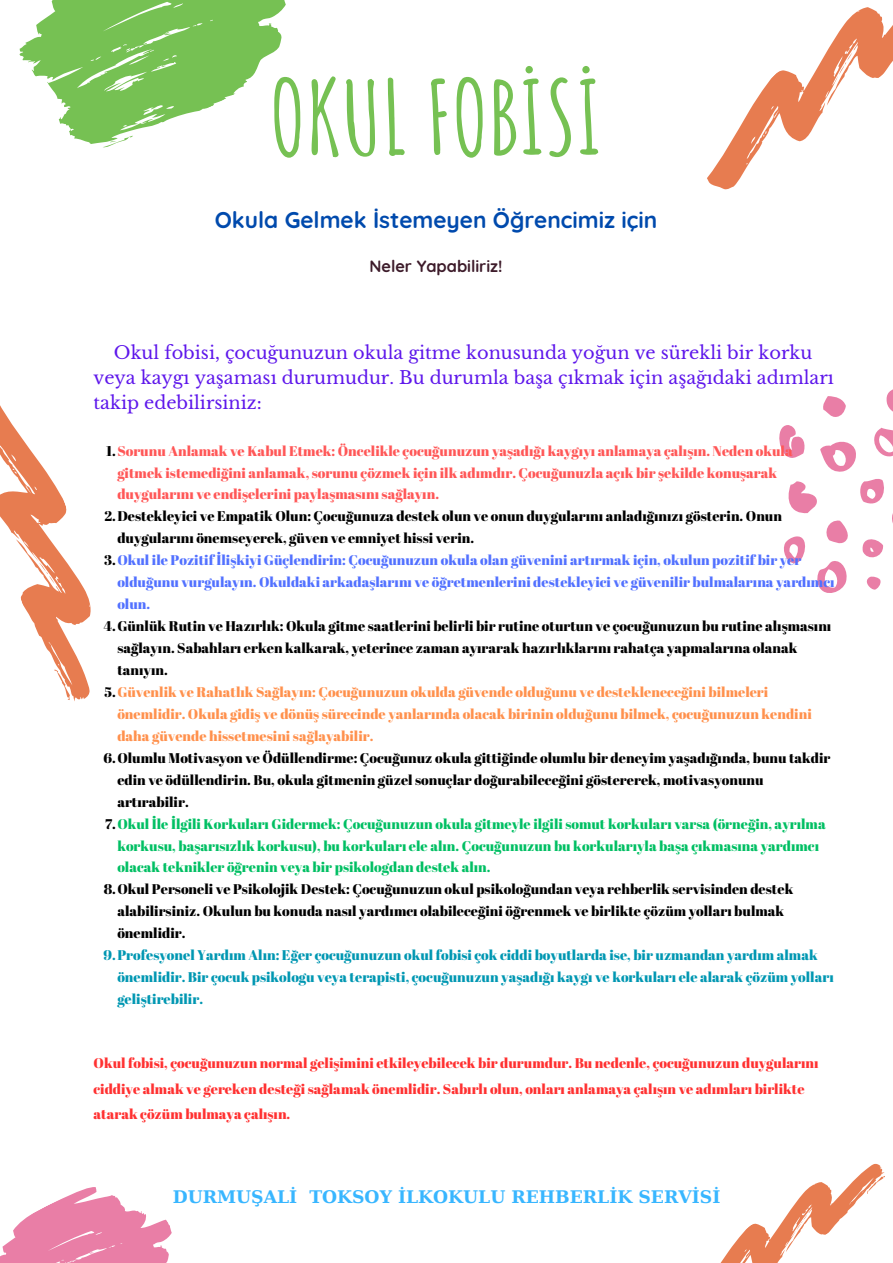
<style>
.page{position:relative;width:893px;height:1263px;background:#fff}
.page>*{position:absolute;margin:0;border:0;box-sizing:border-box;transform-origin:0 0}
.t1{font:700 100.73px "Amatic SC";color:#76c153}
.t2{font:700 22.65px "Quicksand";color:#004aad}
.t3{font:17.77px/24.8px "Libre Baskerville";color:#5e17eb}
.t4{font:700 17.25px "DejaVu Serif";color:#38b6ff}
.t5{font:700 16.35px "Quicksand";color:#3d1b2a}
.t6{font:14.02px/21.9px "Abril Fatface";color:#000}
.t7{font:14.02px/21.9px "Abril Fatface";color:#00bf63}
.t8{font:14.02px/21.9px "Abril Fatface";color:#ff5757}
.t9{font:14.02px/25.3px "Abril Fatface";color:#ff3131}
.t10{font:14.02px/21.9px "Abril Fatface";color:#ff914d}
.t11{font:14.02px/21.9px "Abril Fatface";color:#0097b2}
.t12{font:14.02px/21.9px "Abril Fatface";color:#5271ff}
.s1{color:#000}
</style>
<div class="page">
<svg style="left:0;top:405px;width:91px;height:296px"></svg>
<svg style="left:19px;top:0;width:267px;height:144px;fill:#76c153"></svg>
<svg style="left:103px;top:134px;width:31px;height:14px"></svg>
<svg style="left:886px;top:389px;width:7px;height:23px"></svg>
<svg style="left:823px;top:396px;width:23px;height:21px"></svg>
<svg style="left:779px;top:425px;width:114px;height:168px"></svg>
<svg style="left:0;top:1187px;width:172px;height:76px"></svg>
<svg style="left:720px;top:1163px;width:165px;height:100px"></svg>
<svg style="left:707px;top:7px;width:186px;height:183px"></svg>
<p class="t1" style="left:270px;top:53px;width:334px">OKUL FOBİSİ</p>
<p class="t2" style="left:215px;top:206px;width:444px">Okula Gelmek İstemeyen Öğrencimiz için</p>
<p class="t5" style="left:369px;top:256px;width:134px">Neler Yapabiliriz!</p>
<h1 class="t3" style="left:93px;top:341px;width:742px;text-indent:20px">Okul fobisi, çocuğunuzun okula gitme konusunda yoğun ve sürekli bir korku veya kaygı yaşaması durumudur. Bu durumla başa çıkmak için aşağıdaki adımları takip edebilirsiniz:</h1>
<h2 class="t8" style="left:117px;top:439px;width:677px;text-indent:-11px"><span class="s1">1.</span>Sorunu Anlamak ve Kabul Etmek: Öncelikle çocuğunuzun yaşadığı kaygıyı anlamaya çalışın. Neden okula gitmek istemediğini anlamak, sorunu çözmek için ilk adımdır. Çocuğunuzla açık bir şekilde konuşarak duygularını ve endişelerini paylaşmasını sağlayın.</h2>
<h4 class="t6" style="left:117px;top:505px;width:666px;text-indent:-13px">2.Destekleyici ve Empatik Olun: Çocuğunuza destek olun ve onun duygularını anladığınızı gösterin. Onun duygularını önemseyerek, güven ve emniyet hissi verin.</h4>
<p class="t12" style="left:117px;top:549px;width:718px;text-indent:-13px"><span class="s1">3.</span>Okul ile Pozitif İlişkiyi Güçlendirin: Çocuğunuzun okula olan güvenini artırmak için, okulun pozitif bir yer olduğunu vurgulayın. Okuldaki arkadaşlarını ve öğretmenlerini destekleyici ve güvenilir bulmalarına yardımcı olun.</p>
<p class="t6" style="left:117px;top:615px;width:715px;text-indent:-14px">4.Günlük Rutin ve Hazırlık: Okula gitme saatlerini belirli bir rutine oturtun ve çocuğunuzun bu rutine alışmasını sağlayın. Sabahları erken kalkarak, yeterince zaman ayırarak hazırlıklarını rahatça yapmalarına olanak tanıyın.</p>
<p class="t10" style="left:117px;top:680px;width:694px;text-indent:-13px"><span class="s1">5.</span>Güvenlik ve Rahatlık Sağlayın: Çocuğunuzun okulda güvende olduğunu ve destekleneceğini bilmeleri önemlidir. Okula gidiş ve dönüş sürecinde yanlarında olacak birinin olduğunu bilmek, çocuğunuzun kendini daha güvende hissetmesini sağlayabilir.</p>
<p class="t6" style="left:117px;top:746px;width:715px;text-indent:-14px">6.Olumlu Motivasyon ve Ödüllendirme: Çocuğunuz okula gittiğinde olumlu bir deneyim yaşadığında, bunu takdir edin ve ödüllendirin. Bu, okula gitmenin güzel sonuçlar doğurabileceğini göstererek, motivasyonunu artırabilir.</p>
<p class="t7" style="left:117px;top:812px;width:710px;text-indent:-12px"><span class="s1">7.</span>Okul İle İlgili Korkuları Gidermek: Çocuğunuzun okula gitmeyle ilgili somut korkuları varsa (örneğin, ayrılma korkusu, başarısızlık korkusu), bu korkuları ele alın. Çocuğunuzun bu korkularıyla başa çıkmasına yardımcı olacak teknikler öğrenin veya bir psikologdan destek alın.</p>
<p class="t6" style="left:117px;top:878px;width:677px;text-indent:-14px">8.Okul Personeli ve Psikolojik Destek: Çocuğunuzun okul psikoloğundan veya rehberlik servisinden destek alabilirsiniz. Okulun bu konuda nasıl yardımcı olabileceğini öğrenmek ve birlikte çözüm yolları bulmak önemlidir.</p>
<p class="t11" style="left:117px;top:944px;width:718px;text-indent:-14px">9.Profesyonel Yardım Alın: Eğer çocuğunuzun okul fobisi çok ciddi boyutlarda ise, bir uzmandan yardım almak önemlidir. Bir çocuk psikologu veya terapisti, çocuğunuzun yaşadığı kaygı ve korkuları ele alarak çözüm yolları geliştirebilir.</p>
<p class="t9" style="left:93px;top:1050px;width:726px">Okul fobisi, çocuğunuzun normal gelişimini etkileyebilecek bir durumdur. Bu nedenle, çocuğunuzun duygularını ciddiye almak ve gereken desteği sağlamak önemlidir. Sabırlı olun, onları anlamaya çalışın ve adımları birlikte atarak çözüm bulmaya çalışın.</p>
<p class="t4" style="left:173px;top:1186px;width:549px">DURMUŞALİ TOKSOY İLKOKULU REHBERLİK SERVİSİ</p>
</div>
